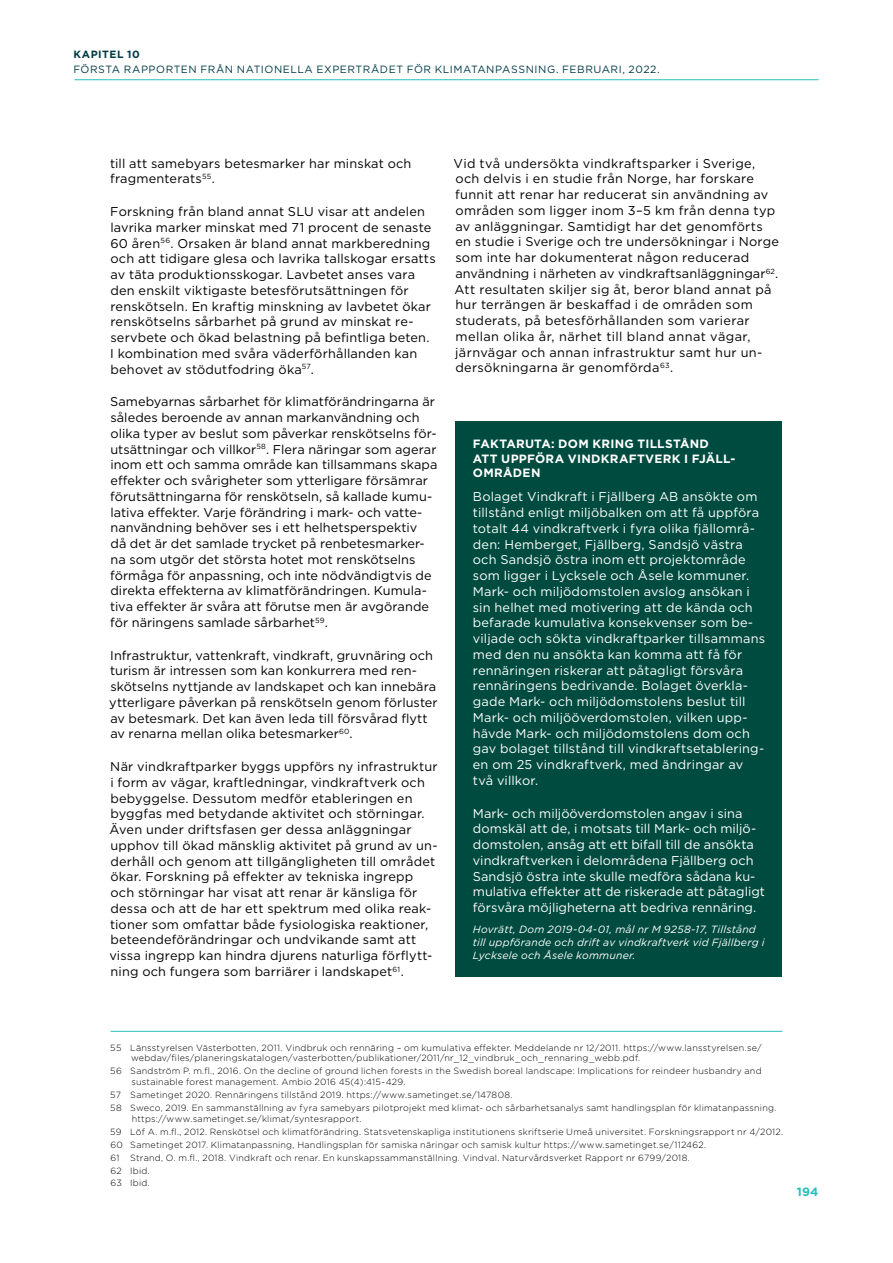
<style>
.page{position:relative;width:893px;height:1263px;background:#fff}
.page>*{position:absolute;margin:0;border:0;box-sizing:border-box;transform-origin:0 0}
.t1{font:12.75px/15.8px "Gotham";letter-spacing:.01em;color:#000}
.t2{font:12.75px/15.8px "Gotham";letter-spacing:.01em;color:#fff}
.t3{font:700 12px/14.4px "Gotham";letter-spacing:.025em;color:#fff}
.t4{font:700 12px "Gotham";color:#29c0bc}
.t5{font:italic 10.5px/12.6px "Gotham";letter-spacing:.015em;color:#fff}
.t6{font:10.5px "Gotham";letter-spacing:.05em;color:#003b46}
.t7{font:700 10.5px "Gotham";letter-spacing:.05em;color:#003b46}
.t8{font:300 9px/12.9px "Gotham";letter-spacing:.025em;color:#000}
</style>
<div class="page">
<hr style="left:74px;top:79px;width:745px;height:1px;background:#29c0bc">
<hr style="left:111px;top:1031px;width:671px;height:1px;background:#29c0bc">
<div style="left:456px;top:422px;width:326px;height:555px;background:#004b3f"></div>
<p class="t7" style="left:73px;top:47px;width:68px">KAPITEL 10</p>
<p class="t6" style="left:73px;top:63px;width:588px">FÖRSTA RAPPORTEN FRÅN NATIONELLA EXPERTRÅDET FÖR KLIMATANPASSNING. FEBRUARI, 2022.</p>
<p class="t1" style="left:110px;top:155px;width:303px">till att samebyars betesmarker har minskat och fragmenterats<sup>55</sup>.</p>
<p class="t1" style="left:110px;top:203px;width:327px">Forskning från bland annat SLU visar att andelen lavrika marker minskat med 71 procent de senaste 60 åren<sup>56</sup>. Orsaken är bland annat markberedning och att tidigare glesa och lavrika tallskogar ersatts av täta produktionsskogar. Lavbetet anses vara den enskilt viktigaste betesförutsättningen för renskötseln. En kraftig minskning av lavbetet ökar renskötselns sårbarhet på grund av minskat re&shy;servbete och ökad belastning på befintliga beten.<br>I kombination med svåra väderförhållanden kan behovet av stödutfodring öka<sup>57</sup>.</p>
<p class="t1" style="left:110px;top:394px;width:329px">Samebyarnas sårbarhet för klimatförändringarna är således beroende av annan markanvändning och olika typer av beslut som påverkar renskötselns för&shy;utsättningar och villkor<sup>58</sup>. Flera näringar som agerar inom ett och samma område kan tillsammans skapa effekter och svårigheter som ytterligare försämrar förutsättningarna för renskötseln, så kallade kumu&shy;lativa effekter. Varje förändring i mark- och vatte&shy;nanvändning behöver ses i ett helhetsperspektiv<br>då det är det samlade trycket på renbetesmarker&shy;na som utgör det största hotet mot renskötselns förmåga för anpassning, och inte nödvändigtvis de direkta effekterna av klimatförändringen. Kumula&shy;tiva effekter är svåra att förutse men är avgörande för näringens samlade sårbarhet<sup>59</sup>.</p>
<p class="t1" style="left:109px;top:647px;width:330px">Infrastruktur, vattenkraft, vindkraft, gruvnäring och turism är intressen som kan konkurrera med ren&shy;skötselns nyttjande av landskapet och kan innebära ytterligare påverkan på renskötseln genom förluster av betesmark. Det kan även leda till försvårad flytt av renarna mellan olika betesmarker<sup>60</sup>.</p>
<p class="t1" style="left:109px;top:758px;width:330px">När vindkraftparker byggs uppförs ny infrastruktur i form av vägar, kraftledningar, vindkraftverk och bebyggelse. Dessutom medför etableringen en byggfas med betydande aktivitet och störningar.<br>Även under driftsfasen ger dessa anläggningar upphov till ökad mänsklig aktivitet på grund av un&shy;derhåll och genom att tillgängligheten till området ökar. Forskning på effekter av tekniska ingrepp och störningar har visat att renar är känsliga för dessa och att de har ett spektrum med olika reak&shy;tioner som omfattar både fysiologiska reaktioner, beteendeförändringar och undvikande samt att vissa ingrepp kan hindra djurens naturliga förflytt&shy;ning och fungera som barriärer i landskapet<sup>61</sup>.</p>
<p class="t1" style="left:454px;top:155px;width:327px">Vid två undersökta vindkraftsparker i Sverige, och delvis i en studie från Norge, har forskare funnit att renar har reducerat sin användning av områden som ligger inom 3–5 km från denna typ av anläggningar. Samtidigt har det genomförts en studie i Sverige och tre undersökningar i Norge som inte har dokumenterat någon reducerad användning i närheten av vindkraftsanläggningar<sup>62</sup>.<br>Att resultaten skiljer sig åt, beror bland annat på hur terrängen är beskaffad i de områden som studerats, på betesförhållanden som varierar mellan olika år, närhet till bland annat vägar, järnvägar och annan infrastruktur samt hur un&shy;dersökningarna är genomförda<sup>63</sup>.</p>
<p class="t3" style="left:473px;top:437px;width:264px">FAKTARUTA: DOM KRING TILLSTÅND<br>ATT UPPFÖRA VINDKRAFTVERK I FJÄLL-<br>OMRÅDEN</p>
<p class="t2" style="left:473px;top:489px;width:294px">Bolaget Vindkraft i Fjällberg AB ansökte om tillstånd enligt miljöbalken om att få uppföra totalt 44 vindkraftverk i fyra olika fjällområ&shy;den: Hemberget, Fjällberg, Sandsjö västra och Sandsjö östra inom ett projektområde som ligger i Lycksele och Åsele kommuner.<br>Mark- och miljödomstolen avslog ansökan i sin helhet med motivering att de kända och befarade kumulativa konsekvenser som be&shy;viljade och sökta vindkraftparker tillsammans med den nu ansökta kan komma att få för rennäringen riskerar att påtagligt försvåra rennäringens bedrivande. Bolaget överkla&shy;gade Mark- och miljödomstolens beslut till Mark- och miljööverdomstolen, vilken upp&shy;hävde Mark- och miljödomstolens dom och gav bolaget tillstånd till vindkraftsetablering&shy;en om 25 vindkraftverk, med ändringar av två villkor.</p>
<p class="t2" style="left:473px;top:805px;width:294px">Mark- och miljööverdomstolen angav i sina domskäl att de, i motsats till Mark- och miljö&shy;domstolen, ansåg att ett bifall till de ansökta vindkraftverken i delområdena Fjällberg och Sandsjö östra inte skulle medföra sådana ku&shy;mulativa effekter att de riskerade att påtagligt försvåra möjligheterna att bedriva rennäring.</p>
<p class="t5" style="left:473px;top:923px;width:293px">Hovrätt, Dom 2019-04-01, mål nr M 9258-17, Tillstånd till uppförande och drift av vindkraftverk vid Fjällberg i<br>Lycksele och Åsele kommuner.</p>
<p class="t8" style="left:131px;top:1042px;width:632px;line-height:10.8px;text-indent:-21px">55 Länsstyrelsen Västerbotten, 2011. Vindbruk och rennäring – om kumulativa effekter. Meddelande nr 12/2011. https://www.lansstyrelsen.se/ webdav/files/planeringskatalogen/vasterbotten/publikationer/2011/nr_12_vindbruk_och_rennaring_webb.pdf.</p>
<p class="t8" style="left:132px;top:1065px;width:632px;line-height:10.8px;text-indent:-21px">56 Sandström P. m.fl., 2016. On the decline of ground lichen forests in the Swedish boreal landscape: Implications for reindeer husbandry and sustainable forest management. Ambio 2016 45(4):415-429.</p>
<p class="t8" style="left:110px;top:1088px;width:668px">57 Sametinget 2020. Rennäringens tillstånd 2019. https://www.sametinget.se/147808.<br>58 Sweco, 2019. En sammanställning av fyra samebyars pilotprojekt med klimat- och sårbarhetsanalys samt handlingsplan för klimatanpassning.</p>
<p class="t8" style="left:110px;top:1112px;width:674px;text-indent:21px">https://www.sametinget.se/klimat/syntesrapport.<br>59 Löf A. m.fl., 2012. Renskötsel och klimatförändring. Statsvetenskapliga institutionens skriftserie Umeå universitet. Forskningsrapport nr 4/2012.<br>60 Sametinget 2017. Klimatanpassning, Handlingsplan för samiska näringar och samisk kultur https://www.sametinget.se/112462.<br>61 Strand, O. m.fl., 2018. Vindkraft och renar. En kunskapssammanställning. Vindval. Naturvårdsverket Rapport nr 6799/2018.<br>62 Ibid.<br>63 Ibid.</p>
<p class="t4" style="left:797px;top:1184px;width:23px">194</p>
</div>
